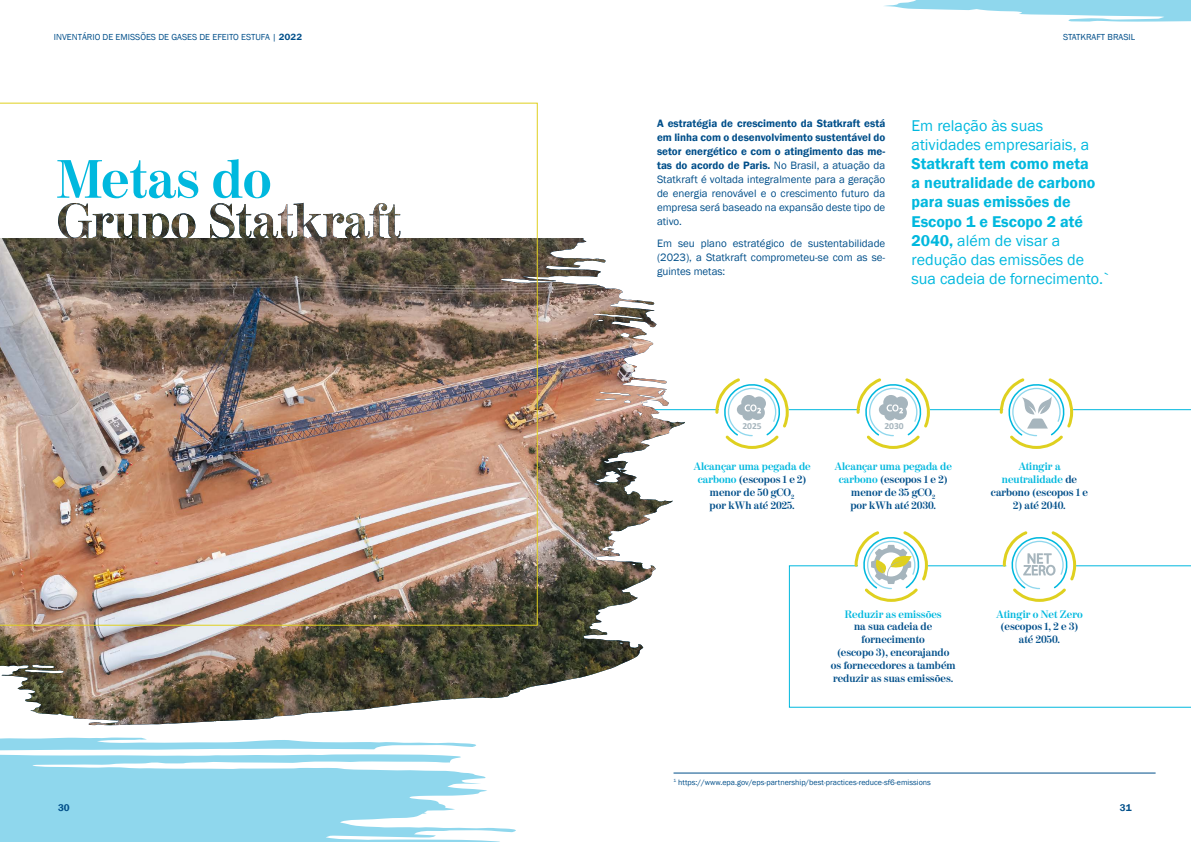
<style>
.page{position:relative;width:1191px;height:842px;background:#fff}
.page>*{position:absolute;margin:0;border:0;box-sizing:border-box;transform-origin:0 0}
.Titulo_Inventario{font:700 53.7px "Moderno FB";color:#00b8de}
.t1{font:16px/19.2px "Franklin Gothic";color:#00b8de}
.Texto_Inventário{font:11px/14px "Franklin Gothic";color:#004f8a;text-align:justify}
.Subtitulo_Invent{font:700 10.7px/12.8px "Moderno FB";color:#004f8a;text-align:center}
.Subtitulo_Invent-2{font:700 10.7px/12.8px "Moderno FB";color:#00b8de;text-align:center}
.t2{font:600 10px "Franklin Gothic";color:#004f8a}
.Subtitulo_Invent-3{font:700 9.2px "Calibri";color:#a6b5bd;scale:1.04 1}
.t3{font:9px "Franklin Gothic";color:#004f8a}
.Nota_de_Rodape_Inventario{font:8px "Franklin Gothic";color:#004f8a}
.s1{font-family:"Franklin Gothic ATF";font-weight:700}
.s2{font-weight:600}
.s3{color:#00b8de}
.s4{color:#004f8a}
</style>
<div class="page">
<svg style="left:685px;top:409px;width:506px;height:299px"></svg>
<svg style="left:999px;top:378px;width:74px;height:71px"></svg>
<svg style="left:715px;top:378px;width:73px;height:71px"></svg>
<svg style="left:884px;top:0;width:307px;height:22px"></svg>
<hr style="left:673px;top:773px;width:482px;height:1px;background:#004f8a">
<svg style="left:854px;top:531px;width:74px;height:71px"></svg>
<svg style="left:1002px;top:531px;width:74px;height:71px"></svg>
<svg style="left:856px;top:378px;width:74px;height:75px"></svg>
<img style="left:1px;top:238px;width:684px;height:487px">
<img style="left:0;top:626px;width:297px;height:40px">
<img style="left:0;top:103px;width:538px;height:523px">
<svg style="left:0;top:725px;width:768px;height:117px"></svg>
<p class="t3" style="left:54px;top:31px;width:250px">INVENTÁRIO DE EMISSÕES DE GASES DE EFEITO ESTUFA | <span class="s1">2022</span></p>
<p class="t3" style="left:1063px;top:31px;width:74px">STATKRAFT BRASIL</p>
<p class="Titulo_Inventario" style="left:57px;top:149px;width:216px">Metas do</p>
<p class="t2" style="left:58px;top:801px;width:13px">30</p>
<p class="Texto_Inventário" style="left:657px;top:117px;width:230px"><span class="s2">A estratégia de crescimento da Statkraft está em linha com o desenvolvimento sustentável do setor energético e com o atingimento das me&shy;tas do acordo de Paris.</span> No Brasil, a atuação da Statkraft é voltada integralmente para a geração de energia renovável e o crescimento futuro da empresa será baseado na expansão deste tipo de ativo.</p>
<p class="Texto_Inventário" style="left:657px;top:237px;width:230px">Em seu plano estratégico de sustentabilidade (2023), a Statkraft comprometeu-se com as se&shy;guintes metas:</p>
<p class="t1" style="left:911px;top:116px;width:201px">Em relação às suas atividades empresariais, a<br><span class="s2">Statkraft tem como meta<br>a neutralidade de carbono para suas emissões de<br>Escopo 1 e Escopo 2 até<br>2040,</span> além de visar a redução das emissões de sua cadeia de fornecimento.`</p>
<p class="Subtitulo_Invent-3" style="left:742px;top:419px;width:20px">2025</p>
<p class="Subtitulo_Invent" style="left:693px;top:461px;width:119px"><span class="s3">Alcançar uma pegada de carbono</span> (escopos 1 e 2) menor de 50 gCO<sub>2<br></sub>por kWh até 2025.</p>
<p class="Subtitulo_Invent-3" style="left:884px;top:419px;width:20px">2030</p>
<p class="Subtitulo_Invent" style="left:834px;top:461px;width:119px"><span class="s3">Alcançar uma pegada de carbono</span> (escopos 1 e 2) menor de 35 gCO<sub>2<br></sub>por kWh até 2030.</p>
<p class="Subtitulo_Invent-2" style="left:991px;top:461px;width:99px">Atingir a neutralidade <span class="s4">de carbono (escopos 1 e</span></p>
<p class="Subtitulo_Invent" style="left:1013px;top:499px;width:54px">2) até 2040.</p>
<p class="Subtitulo_Invent" style="left:831px;top:608px;width:126px"><span class="s3">Reduzir as emissões<br></span>na sua cadeia de fornecimento<br>(escopo 3), encorajando os fornecedores a também reduzir as suas emissões.</p>
<p class="Nota_de_Rodape_Inventario" style="left:673px;top:777px;width:259px"><sup>1</sup> https://www.epa.gov/eps-partnership/best-practices-reduce-sf6-emissions</p>
<p class="Subtitulo_Invent" style="left:996px;top:608px;width:88px"><span class="s3">Atingir o Net Zero </span>(escopos 1, 2 e 3) até 2050.</p>
<p class="t2" style="left:1120px;top:801px;width:13px">31</p>
</div>
